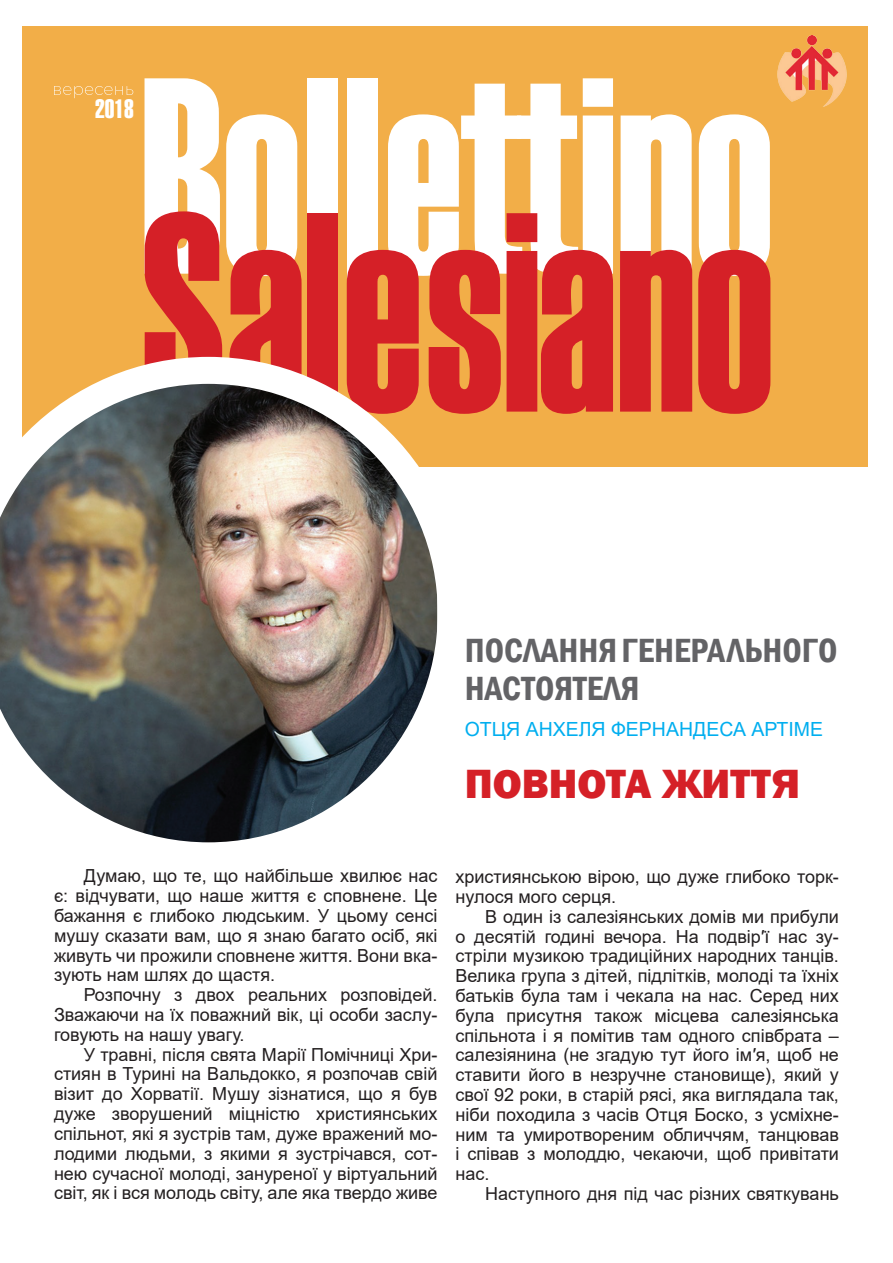
<style>
.page{position:relative;width:893px;height:1263px;background:#fff}
.page>*{position:absolute;margin:0;border:0;box-sizing:border-box;transform-origin:0 0}
.Normale{font:800 42px "Franklin Gothic";color:#d52027}
.Normale-2{font:600 condensed 34.5px/38px "Franklin Gothic";color:#636366}
.t1{font:26.25px "Helios Extra Compressed";color:#fff}
.Normale-3{font:19.5px "Arial";color:#00aeef}
.Normale-4{font:18px/19.8px "Arial";color:#231f20;text-align:justify}
</style>
<div class="page">
<div style="left:23px;top:26px;width:845px;height:440px;background:#f2ae48"></div>
<div style="left:307px;top:78px;width:30px;height:196px;background:#fff"></div>
<svg style="left:145px;top:78px;width:157px;height:279px"></svg>
<div style="left:307px;top:213px;width:30px;height:199px;background:#d52027"></div>
<svg style="left:347px;top:78px;width:266px;height:336px"></svg>
<svg style="left:620px;top:114px;width:72px;height:298px"></svg>
<svg style="left:698px;top:114px;width:72px;height:300px"></svg>
<img style="left:0;top:357px;width:465px;height:486px">
<img style="left:777px;top:36px;width:70px;height:71px">
<svg style="left:54px;top:86px;width:79px;height:12px"></svg>
<h3 class="t1" style="left:95px;top:94px;width:40px">2018</h3>
<p class="Normale-2" style="left:465px;top:631px;width:374px">ПОСЛАННЯ ГЕНЕРАЛЬНОГО<br>НАСТОЯТЕЛЯ</p>
<p class="Normale-3" style="left:465px;top:716px;width:360px">ОТЦЯ АНХЕЛЯ ФЕРНАНДЕСА АРТІМЕ</p>
<p class="Normale" style="left:465px;top:756px;width:337px">ПОВНОТА ЖИТТЯ</p>
<p class="Normale-4" style="left:54px;top:866px;width:385px;text-indent:30px">Думаю, що те, що найбільше хвилює нас є: відчувати, що наше життя є сповнене. Це бажання є глибоко людським. У цьому сенсі мушу сказати вам, що я знаю багато осіб, які живуть чи прожили сповнене життя. Вони вка&shy;зують нам шлях до щастя.</p>
<p class="Normale-4" style="left:54px;top:985px;width:385px;text-indent:30px">Розпочну з двох реальних розповідей.<br>Зважаючи на їх поважний вік, ці особи заслу&shy;говують на нашу увагу.</p>
<p class="Normale-4" style="left:54px;top:1044px;width:385px;text-indent:30px">У травні, після свята Марії Помічниці Хри&shy;стиян в Турині на Вальдокко, я розпочав свій візит до Хорватії. Мушу зізнатися, що я був дуже зворушений міцністю християнських спільнот, які я зустрів там, дуже вражений мо&shy;лодими людьми, з якими я зустрічався, сот&shy;нею сучасної молоді, зануреної у віртуальний світ, як і вся молодь світу, але яка твердо живе</p>
<p class="Normale-4" style="left:455px;top:867px;width:385px">християнською вірою, що дуже глибоко торк&shy;нулося мого серця.</p>
<p class="Normale-4" style="left:455px;top:906px;width:385px;text-indent:30px">В один із салезіянських домів ми прибули о десятій годині вечора. На подвір′ї нас зу&shy;стріли музикою традиційних народних танців.<br>Велика група з дітей, підлітків, молоді та їхніх батьків була там і чекала на нас. Серед них була присутня також місцева салезіянська спільнота і я помітив там одного співбрата – салезіянина (не згадую тут його ім′я, щоб не ставити його в незручне становище), який у свої 92 роки, в старій рясі, яка виглядала так, ніби походила з часів Отця Боско, з усміхне&shy;ним та умиротвореним обличчям, танцював і співав з молоддю, чекаючи, щоб привітати нас.</p>
<p class="Normale-4" style="left:485px;top:1184px;width:355px">Наступного дня під час різних святкувань</p>
</div>
